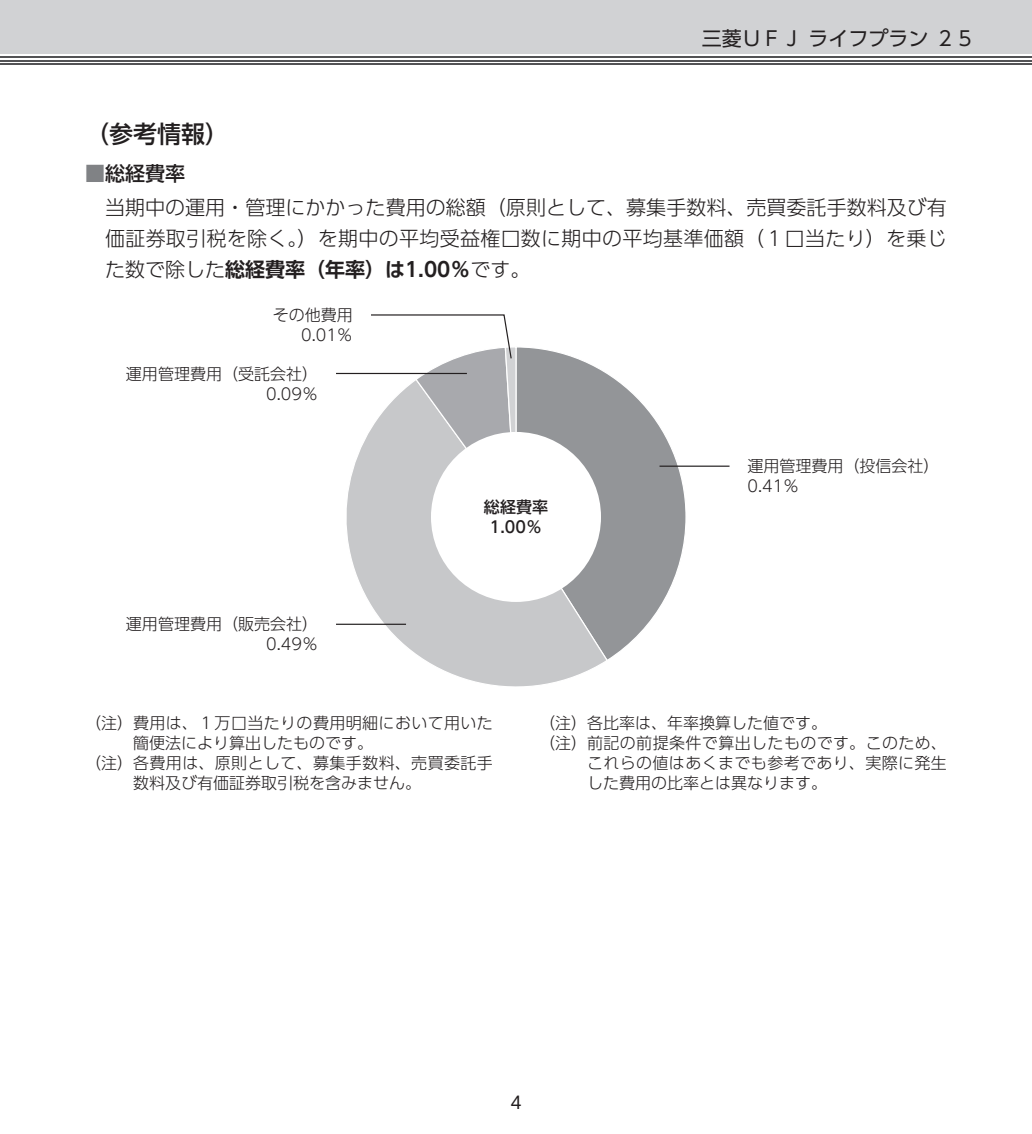
<style>
.page{position:relative;width:1032px;height:1134px;background:#fff}
.page>*{position:absolute;margin:0;border:0;box-sizing:border-box;transform-origin:0 0}
.t1{font:24px "UD Shin Go Pro Medium 90 msp RKSJ H";color:#231f20}
.t2{font:20px/31px "UD Shin Go Pro Light 90 msp RKSJ H";letter-spacing:.015em;color:#231f20}
.t3{font:20px "UD Shin Go Pro De Bold 90 msp RKSJ H";color:#231f20}
.t4{font:20px "UD Shin Go Pro Regular 90 msp RKSJ H";color:#231f20}
.t5{font:20px "UD Shin Go Pro Medium 90 msp RKSJ H";color:#231f20}
.t6{font:17px "UD Shin Go Pro Regular 90 msp RKSJ H";color:#231f20}
.t7{font:16px/20px "UD Shin Go Pro Light 90 msp RKSJ H";color:#231f20;text-align:right}
.t8{font:16px "UD Shin Go Pro Light 90 msp RKSJ H";letter-spacing:.025em;color:#231f20}
.t9{font:16px/20px "UD Shin Go Pro Medium 90 msp RKSJ H";color:#231f20;text-align:center}
.s1{color:#808285}
.s2{font-family:"UD Shin Go Pro Light 90 msp RKSJ H"}
</style>
<div class="page">
<div style="left:0;top:0;width:1032px;height:54px;background:#d1d2d4"></div>
<hr style="left:0;top:63px;width:1032px;height:2px;background:#535355">
<hr style="left:0;top:60px;width:1032px;height:1px;background:#535355">
<hr style="left:0;top:56px;width:1032px;height:2px;background:#535355">
<svg style="left:517px;top:347px;width:170px;height:312px"></svg>
<svg style="left:336px;top:378px;width:273px;height:309px"></svg>
<div style="left:431px;top:432px;width:170px;height:170px;background:#fff;border-radius:50%"></div>
<svg style="left:370px;top:314px;width:147px;height:241px"></svg>
<hr style="left:336px;top:373px;width:131px;height:1px;background:#231f20">
<hr style="left:336px;top:624px;width:70px;height:1px;background:#231f20">
<hr style="left:659px;top:466px;width:70px;height:1px;background:#231f20">
<p class="t4" style="left:702px;top:31px;width:275px">三菱ＵＦＪ ライフプラン ２５</p>
<h1 class="t1" style="left:85px;top:125px;width:146px">（参考情報）</h1>
<p class="t5" style="left:85px;top:165px;width:101px"><span class="s1">■</span>総経費率</p>
<p class="t2" style="left:105px;top:194px;width:843px">当期中の運用・管理にかかった費用の総額（原則として、募集手数料、売買委託手数料及び有価証券取引税を除く。）を期中の平均受益権口数に期中の平均基準価額（１口当たり）を乗じ</p>
<p class="t3" style="left:105px;top:261px;width:427px"><span class="s2">た数で除した</span>総経費率（年率）は1.00％<span class="s2">です。</span></p>
<p class="t7" style="left:273px;top:307px;width:81px">その他費用<br>0.01％</p>
<p class="t7" style="left:126px;top:366px;width:193px">運用管理費用（受託会社）<br>0.09％</p>
<p class="t7" style="left:126px;top:616px;width:193px">運用管理費用（販売会社）<br>0.49％</p>
<p class="t9" style="left:484px;top:499px;width:65px">総経費率<br>1.00％</p>
<p class="t7" style="left:747px;top:458px;width:193px;text-align:left">運用管理費用（投信会社）<br>0.41％</p>
<p class="t8" style="left:85px;top:717px;width:409px">（注） 費用は、１万口当たりの費用明細において用いた</p>
<p class="t7" style="left:133px;top:735px;width:241px">簡便法により算出したものです。</p>
<p class="t8" style="left:85px;top:757px;width:409px">（注） 各費用は、原則として、募集手数料、売買委託手</p>
<p class="t7" style="left:133px;top:775px;width:289px">数料及び有価証券取引税を含みません。</p>
<p class="t7" style="left:539px;top:715px;width:289px">（注） 各比率は、年率換算した値です。</p>
<p class="t8" style="left:539px;top:737px;width:409px">（注） 前記の前提条件で算出したものです。このため、</p>
<p class="t8" style="left:587px;top:757px;width:361px">これらの値はあくまでも参考であり、実際に発生</p>
<p class="t7" style="left:587px;top:775px;width:241px">した費用の比率とは異なります。</p>
<p class="t6" style="left:510px;top:1096px;width:13px">4</p>
</div>
